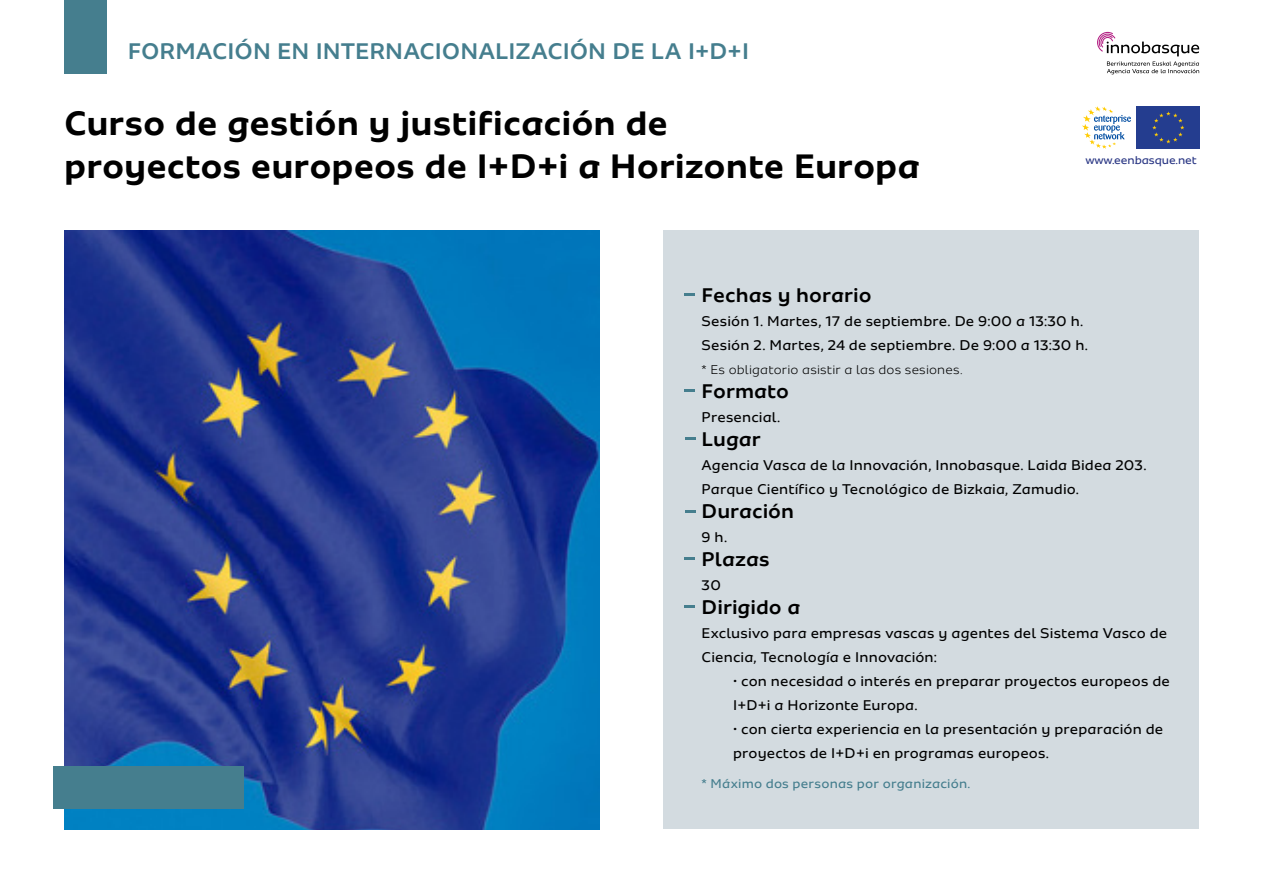
<style>
.page{position:relative;width:1263px;height:893px;background:#fff}
.page>*{position:absolute;margin:0;border:0;box-sizing:border-box;transform-origin:0 0}
.t1{font:700 36px/43.2px "Sua";color:#000}
.t2{font:500 24px "Sua";letter-spacing:.005em;color:#457e8e}
.t3{font:500 21px "Sua";color:#000}
.t4{font:15px/24px "Sua";letter-spacing:.01em;color:#000}
.t5{font:300 13.5px "Sua";letter-spacing:.01em;color:#000}
.t6{font:13.5px "Sua";letter-spacing:.015em;color:#457e8e}
.t7{font:12px "Sua";letter-spacing:-.01em;color:#283583}
</style>
<div class="page">
<svg style="left:1097px;top:32px;width:102px;height:42px"></svg>
<div style="left:663px;top:230px;width:536px;height:599px;background:#d3dbe0"></div>
<div style="left:64px;top:0;width:42px;height:74px;background:#457e8e"></div>
<img style="left:64px;top:230px;width:536px;height:599px">
<svg style="left:685px;top:293px;width:10px;height:2px"></svg>
<svg style="left:685px;top:605px;width:10px;height:2px"></svg>
<svg style="left:685px;top:389px;width:10px;height:2px"></svg>
<svg style="left:685px;top:437px;width:11px;height:2px"></svg>
<svg style="left:685px;top:510px;width:11px;height:2px"></svg>
<svg style="left:685px;top:558px;width:10px;height:2px"></svg>
<svg style="left:1082px;top:106px;width:49px;height:43px"></svg>
<div style="left:1136px;top:106px;width:64px;height:43px;background:#243d8f"></div>
<svg style="left:1152px;top:111px;width:32px;height:32px"></svg>
<div style="left:54px;top:766px;width:190px;height:43px;background:#457e8e"></div>
<h2 class="t2" style="left:128px;top:37px;width:623px">FORMACIÓN EN INTERNACIONALIZACIÓN DE LA I+D+I</h2>
<h1 class="t1" style="left:64px;top:101px;width:857px">Curso de gestión y justificación de<br>proyectos europeos de I+D+i a Horizonte Europa</h1>
<p class="t7" style="left:1085px;top:153px;width:113px">www.eenbasque.net</p>
<h3 class="t3" style="left:702px;top:283px;width:171px">Fechas y horario</h3>
<p class="t4" style="left:702px;top:309px;width:388px">Sesión 1. Martes, 17 de septiembre. De 9:00 a 13:30 h.<br>Sesión 2. Martes, 24 de septiembre. De 9:00 a 13:30 h.</p>
<p class="t5" style="left:702px;top:362px;width:262px">* Es obligatorio asistir a las dos sesiones.</p>
<h3 class="t3" style="left:702px;top:379px;width:89px">Formato</h3>
<p class="t4" style="left:702px;top:405px;width:80px">Presencial.</p>
<h3 class="t3" style="left:702px;top:427px;width:61px">Lugar</h3>
<p class="t4" style="left:702px;top:453px;width:446px">Agencia Vasca de la Innovación, Innobasque. Laida Bidea 203.<br>Parque Científico y Tecnológico de Bizkaia, Zamudio.</p>
<h3 class="t3" style="left:702px;top:499px;width:94px">Duración</h3>
<p class="t4" style="left:702px;top:525px;width:27px">9 h.</p>
<h3 class="t3" style="left:702px;top:547px;width:70px">Plazas</h3>
<p class="t4" style="left:702px;top:573px;width:21px">30</p>
<h3 class="t3" style="left:702px;top:595px;width:100px">Dirigido a</h3>
<p class="t4" style="left:702px;top:621px;width:467px">Exclusivo para empresas vascas y agentes del Sistema Vasco de<br>Ciencia, Tecnología e Innovación:</p>
<p class="t4" style="left:733px;top:669px;width:438px">• con necesidad o interés en preparar proyectos europeos de<br>I+D+i a Horizonte Europa.</p>
<p class="t4" style="left:733px;top:717px;width:431px">• con cierta experiencia en la presentación y preparación de proyectos de I+D+i en programas europeos.</p>
<p class="t6" style="left:702px;top:776px;width:270px">* Máximo dos personas por organización.</p>
</div>
